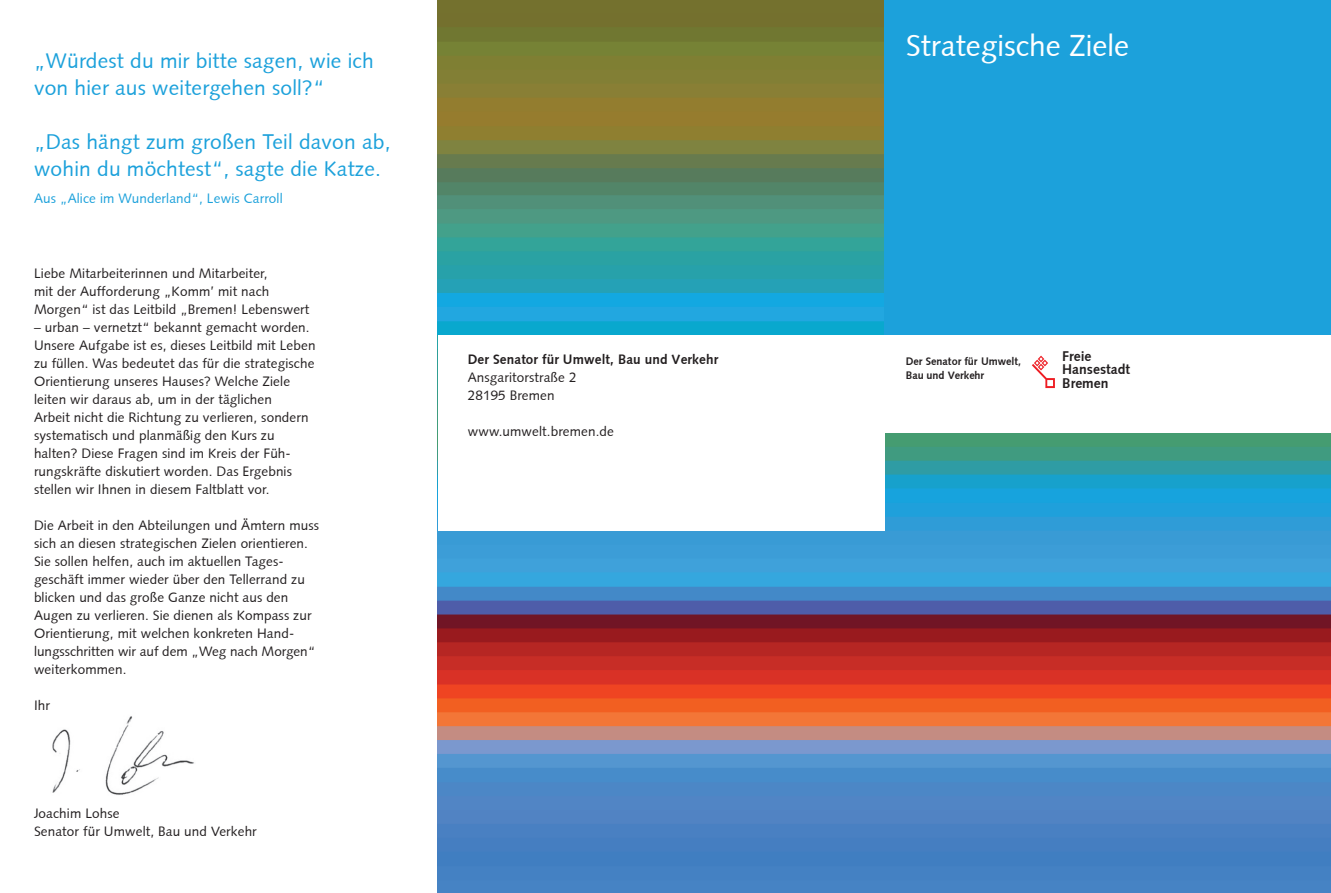
<style>
.page{position:relative;width:1331px;height:893px;background:#fff}
.page>*{position:absolute;margin:0;border:0;box-sizing:border-box;transform-origin:0 0}
.t1{font:30px "Syntax";color:#fff}
.t2{font:21px/27px "Syntax";letter-spacing:.01em;color:#1ca1db}
.t3{font:700 13.95px/14px "Syntax";color:#231f20}
.t4{font:13.5px/18px "Syntax";letter-spacing:.01em;color:#231f20}
.t5{font:13.5px "Syntax";letter-spacing:.01em;color:#1ca1db}
.t6{font:700 13.5px "Syntax";letter-spacing:.01em;color:#231f20}
.t7{font:700 10.8px/14px "Syntax";color:#231f20}
</style>
<div class="page">
<img style="left:438px;top:0;width:893px;height:893px">
<div style="left:884px;top:0;width:447px;height:335px;background:#1ca1db"></div>
<div style="left:863px;top:335px;width:468px;height:97px;background:#fff"></div>
<div style="left:438px;top:335px;width:446px;height:195px;background:#fff"></div>
<img style="left:52px;top:716px;width:142px;height:79px">
<svg style="left:1032px;top:356px;width:23px;height:32px"></svg>
<h2 class="t2" style="left:34px;top:48px;width:341px">„Würdest du mir bitte sagen, wie ich von hier aus weitergehen soll?“</h2>
<h2 class="t2" style="left:34px;top:129px;width:358px">„Das hängt zum großen Teil davon ab, wohin du möchtest“, sagte die Katze.</h2>
<p class="t5" style="left:34px;top:191px;width:250px">Aus „Alice im Wunderland“, Lewis Carroll</p>
<p class="t4" style="left:34px;top:265px;width:277px">Liebe Mitarbeiterinnen und Mitarbeiter,<br>mit der Aufforderung „Komm’ mit nach<br>Morgen“ ist das Leitbild „Bremen! Lebenswert</p>
<p class="t4" style="left:34px;top:319px;width:283px">– urban – vernetzt“ bekannt gemacht worden.<br>Unsere Aufgabe ist es, dieses Leitbild mit Leben zu füllen. Was bedeutet das für die strategische Orientierung unseres Hauses? Welche Ziele leiten wir daraus ab, um in der täglichen<br>Arbeit nicht die Richtung zu verlieren, sondern systematisch und planmäßig den Kurs zu halten? Diese Fragen sind im Kreis der Füh&shy;rungskräfte diskutiert worden. Das Ergebnis stellen wir Ihnen in diesem Faltblatt vor.</p>
<p class="t4" style="left:34px;top:517px;width:287px">Die Arbeit in den Abteilungen und Ämtern muss sich an diesen strategischen Zielen orientieren.<br>Sie sollen helfen, auch im aktuellen Tages&shy;geschäft immer wieder über den Tellerrand zu blicken und das große Ganze nicht aus den Augen zu verlieren. Sie dienen als Kompass zur Orientierung, mit welchen konkreten Hand&shy;lungsschritten wir auf dem „Weg nach Morgen“ weiterkommen.</p>
<p class="t4" style="left:34px;top:697px;width:18px">Ihr</p>
<p class="t4" style="left:34px;top:805px;width:224px">Joachim Lohse<br>Senator für Umwelt, Bau und Verkehr</p>
<p class="t6" style="left:468px;top:352px;width:252px">Der Senator für Umwelt, Bau und Verkehr</p>
<p class="t4" style="left:468px;top:368px;width:110px">Ansgaritorstraße 2<br>28195 Bremen</p>
<p class="t4" style="left:468px;top:422px;width:148px">www.umwelt.bremen.de</p>
<h1 class="t1" style="left:906px;top:28px;width:225px">Strategische Ziele</h1>
<p class="t7" style="left:906px;top:355px;width:117px">Der Senator für Umwelt,<br>Bau und Verkehr</p>
<p class="t3" style="left:1062px;top:349px;width:69px">Freie<br>Hansestadt<br>Bremen</p>
</div>
